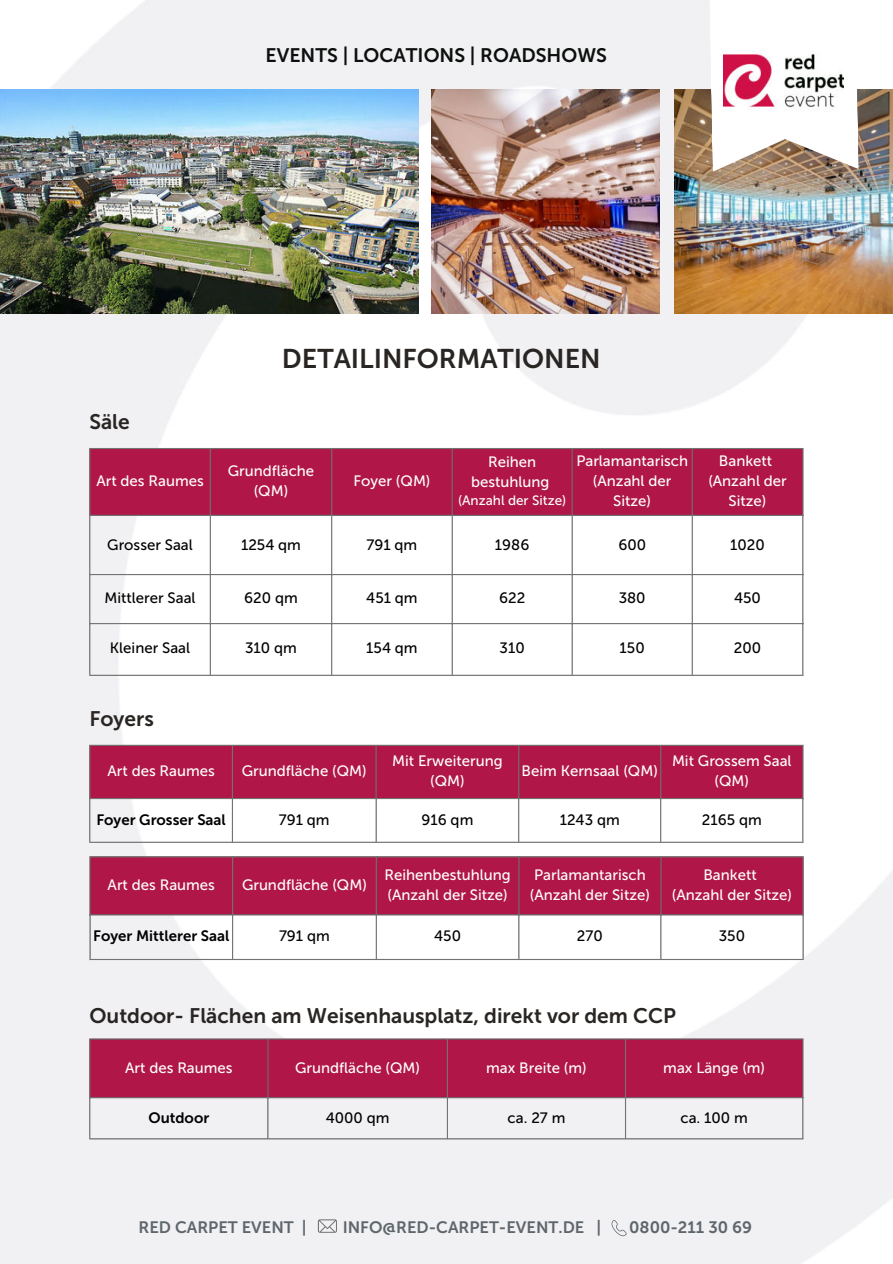
<style>
.page{position:relative;width:893px;height:1264px;background:#fff}
.page>*{position:absolute;margin:0;border:0;box-sizing:border-box;transform-origin:0 0}
.t1{font:27px "Museo Sans 700";color:#292523}
.t2{font:21px "Museo Sans 700";color:#292523}
.t3{font:19.5px "Museo Sans 700";color:#0d0f0d}
.t4{font:16.5px "Museo Sans 700";color:#5f666b}
.t5{font:15px/20.2px "Museo Sans 500";color:#fff;text-align:center}
.t6{font:15px "Museo Sans 500";color:#000}
.t7{font:15px "Museo Sans 700";color:#000}
.t8{font:13.5px "Museo Sans 500";color:#fff}
</style>
<div class="page">
<img style="left:0;top:0;width:892px;height:1263px">
<img style="left:0;top:89px;width:418px;height:224px">
<img style="left:431px;top:89px;width:228px;height:224px">
<img style="left:674px;top:89px;width:218px;height:224px">
<div style="left:90px;top:449px;width:712px;height:66px;background:#b01648"></div>
<hr style="left:89px;top:449px;width:1px;height:225px;background:#737373">
<hr style="left:210px;top:449px;width:1px;height:225px;background:#737373">
<hr style="left:331px;top:449px;width:1px;height:225px;background:#737373">
<hr style="left:451px;top:449px;width:1px;height:225px;background:#737373">
<hr style="left:571px;top:449px;width:1px;height:225px;background:#737373">
<hr style="left:691px;top:449px;width:1px;height:225px;background:#737373">
<hr style="left:802px;top:449px;width:1px;height:225px;background:#737373">
<hr style="left:89px;top:448px;width:714px;height:1px;background:#737373">
<hr style="left:89px;top:515px;width:714px;height:1px;background:#737373">
<hr style="left:89px;top:574px;width:714px;height:1px;background:#737373">
<hr style="left:89px;top:623px;width:714px;height:1px;background:#737373">
<hr style="left:89px;top:674px;width:714px;height:2px;background:#737373">
<svg style="left:707px;top:0;width:151px;height:172px"></svg>
<img style="left:723px;top:45px;width:120px;height:72px">
<svg style="left:318px;top:1219px;width:19px;height:13px"></svg>
<svg style="left:611px;top:1219px;width:16px;height:17px"></svg>
<div style="left:90px;top:746px;width:712px;height:52px;background:#b01648"></div>
<hr style="left:89px;top:746px;width:1px;height:95px;background:#737373">
<hr style="left:232px;top:746px;width:1px;height:95px;background:#737373">
<hr style="left:375px;top:746px;width:1px;height:95px;background:#737373">
<hr style="left:518px;top:746px;width:1px;height:95px;background:#737373">
<hr style="left:660px;top:746px;width:1px;height:95px;background:#737373">
<hr style="left:802px;top:746px;width:1px;height:95px;background:#737373">
<hr style="left:89px;top:744px;width:714px;height:2px;background:#737373">
<hr style="left:89px;top:798px;width:714px;height:1px;background:#737373">
<hr style="left:89px;top:841px;width:714px;height:1px;background:#737373">
<div style="left:91px;top:857px;width:711px;height:57px;background:#b01648"></div>
<hr style="left:89px;top:857px;width:2px;height:101px;background:#737373">
<hr style="left:232px;top:857px;width:1px;height:101px;background:#737373">
<hr style="left:376px;top:857px;width:1px;height:101px;background:#737373">
<hr style="left:518px;top:857px;width:1px;height:101px;background:#737373">
<hr style="left:660px;top:857px;width:1px;height:101px;background:#737373">
<hr style="left:802px;top:857px;width:1px;height:101px;background:#737373">
<hr style="left:89px;top:856px;width:714px;height:1px;background:#737373">
<hr style="left:89px;top:914px;width:714px;height:1px;background:#737373">
<hr style="left:89px;top:958px;width:714px;height:2px;background:#737373">
<div style="left:90px;top:1039px;width:712px;height:58px;background:#b01648"></div>
<hr style="left:89px;top:1039px;width:1px;height:99px;background:#737373">
<hr style="left:267px;top:1039px;width:1px;height:99px;background:#737373">
<hr style="left:447px;top:1039px;width:1px;height:99px;background:#737373">
<hr style="left:625px;top:1039px;width:1px;height:99px;background:#737373">
<hr style="left:802px;top:1039px;width:1px;height:99px;background:#737373">
<hr style="left:89px;top:1038px;width:714px;height:1px;background:#737373">
<hr style="left:89px;top:1097px;width:714px;height:1px;background:#737373">
<hr style="left:89px;top:1138px;width:714px;height:1px;background:#737373">
<h3 class="t3" style="left:266px;top:44px;width:343px">EVENTS | LOCATIONS | ROADSHOWS</h3>
<h2 class="t2" style="left:89px;top:410px;width:42px">Säle</h2>
<h1 class="t1" style="left:282px;top:343px;width:320px">DETAILINFORMATIONEN</h1>
<p class="t5" style="left:96px;top:471px;width:109px">Art des Raumes</p>
<p class="t5" style="left:228px;top:461px;width:88px">Grundfläche (QM)</p>
<p class="t5" style="left:353px;top:471px;width:79px">Foyer (QM)</p>
<p class="t5" style="left:471px;top:452px;width:80px">Reihen bestuhlung</p>
<p class="t8" style="left:458px;top:493px;width:110px">(Anzahl der Sitze)</p>
<p class="t5" style="left:576px;top:450px;width:113px">Parlamantarisch (Anzahl der<br>Sitze)</p>
<p class="t5" style="left:708px;top:450px;width:80px">Bankett (Anzahl der<br>Sitze)</p>
<p class="t6" style="left:107px;top:536px;width:87px">Grosser Saal</p>
<p class="t6" style="left:241px;top:536px;width:61px">1254 qm</p>
<p class="t6" style="left:366px;top:536px;width:52px">791 qm</p>
<p class="t6" style="left:495px;top:536px;width:36px">1986</p>
<p class="t6" style="left:618px;top:536px;width:29px">600</p>
<p class="t6" style="left:730px;top:536px;width:36px">1020</p>
<p class="t6" style="left:104px;top:590px;width:93px">Mittlerer Saal</p>
<p class="t6" style="left:244px;top:590px;width:55px">620 qm</p>
<p class="t6" style="left:366px;top:590px;width:53px">451 qm</p>
<p class="t6" style="left:499px;top:590px;width:28px">622</p>
<p class="t6" style="left:618px;top:590px;width:28px">380</p>
<p class="t6" style="left:734px;top:590px;width:28px">450</p>
<p class="t6" style="left:110px;top:640px;width:82px">Kleiner Saal</p>
<p class="t6" style="left:245px;top:640px;width:53px">310 qm</p>
<p class="t6" style="left:366px;top:640px;width:53px">154 qm</p>
<p class="t6" style="left:499px;top:640px;width:27px">310</p>
<p class="t6" style="left:619px;top:640px;width:27px">150</p>
<p class="t6" style="left:733px;top:640px;width:29px">200</p>
<h2 class="t2" style="left:89px;top:706px;width:66px">Foyers</h2>
<p class="t5" style="left:107px;top:761px;width:109px">Art des Raumes</p>
<p class="t5" style="left:242px;top:761px;width:126px">Grundfläche (QM)</p>
<p class="t5" style="left:392px;top:751px;width:112px">Mit Erweiterung (QM)</p>
<p class="t5" style="left:521px;top:761px;width:138px">Beim Kernsaal (QM)</p>
<p class="t5" style="left:672px;top:751px;width:121px">Mit Grossem Saal (QM)</p>
<p class="t7" style="left:96px;top:811px;width:131px">Foyer Grosser Saal</p>
<p class="t6" style="left:279px;top:811px;width:52px">791 qm</p>
<p class="t6" style="left:421px;top:811px;width:53px">916 qm</p>
<p class="t6" style="left:559px;top:811px;width:62px">1243 qm</p>
<p class="t6" style="left:701px;top:811px;width:61px">2165 qm</p>
<p class="t5" style="left:108px;top:874px;width:109px">Art des Raumes</p>
<p class="t5" style="left:242px;top:874px;width:126px">Grundfläche (QM)</p>
<p class="t5" style="left:384px;top:864px;width:128px;text-align:left">Reihenbestuhlung (Anzahl der Sitze)</p>
<p class="t5" style="left:529px;top:864px;width:122px;text-align:left">Parlamantarisch (Anzahl der Sitze)</p>
<p class="t5" style="left:671px;top:864px;width:122px">Bankett<br>(Anzahl der Sitze)</p>
<p class="t7" style="left:93px;top:927px;width:138px">Foyer Mittlerer Saal</p>
<p class="t6" style="left:279px;top:927px;width:52px">791 qm</p>
<p class="t6" style="left:434px;top:927px;width:28px">450</p>
<p class="t6" style="left:577px;top:927px;width:27px">270</p>
<p class="t6" style="left:718px;top:927px;width:28px">350</p>
<h2 class="t2" style="left:89px;top:1004px;width:588px">Outdoor- Flächen am Weisenhausplatz, direkt vor dem CCP</h2>
<p class="t5" style="left:125px;top:1058px;width:109px">Art des Raumes</p>
<p class="t5" style="left:295px;top:1058px;width:126px">Grundfläche (QM)</p>
<p class="t5" style="left:486px;top:1058px;width:102px">max Breite (m)</p>
<p class="t5" style="left:663px;top:1058px;width:103px">max Länge (m)</p>
<p class="t7" style="left:148px;top:1109px;width:62px">Outdoor</p>
<p class="t6" style="left:326px;top:1109px;width:65px">4000 qm</p>
<p class="t6" style="left:507px;top:1109px;width:59px">ca. 27 m</p>
<p class="t6" style="left:680px;top:1109px;width:69px">ca. 100 m</p>
<p class="t4" style="left:139px;top:1218px;width:169px">RED CARPET EVENT |</p>
<p class="t4" style="left:342px;top:1218px;width:260px">INFO@RED-CARPET-EVENT.DE |</p>
<p class="t4" style="left:629px;top:1218px;width:124px">0800-211 30 69</p>
</div>
